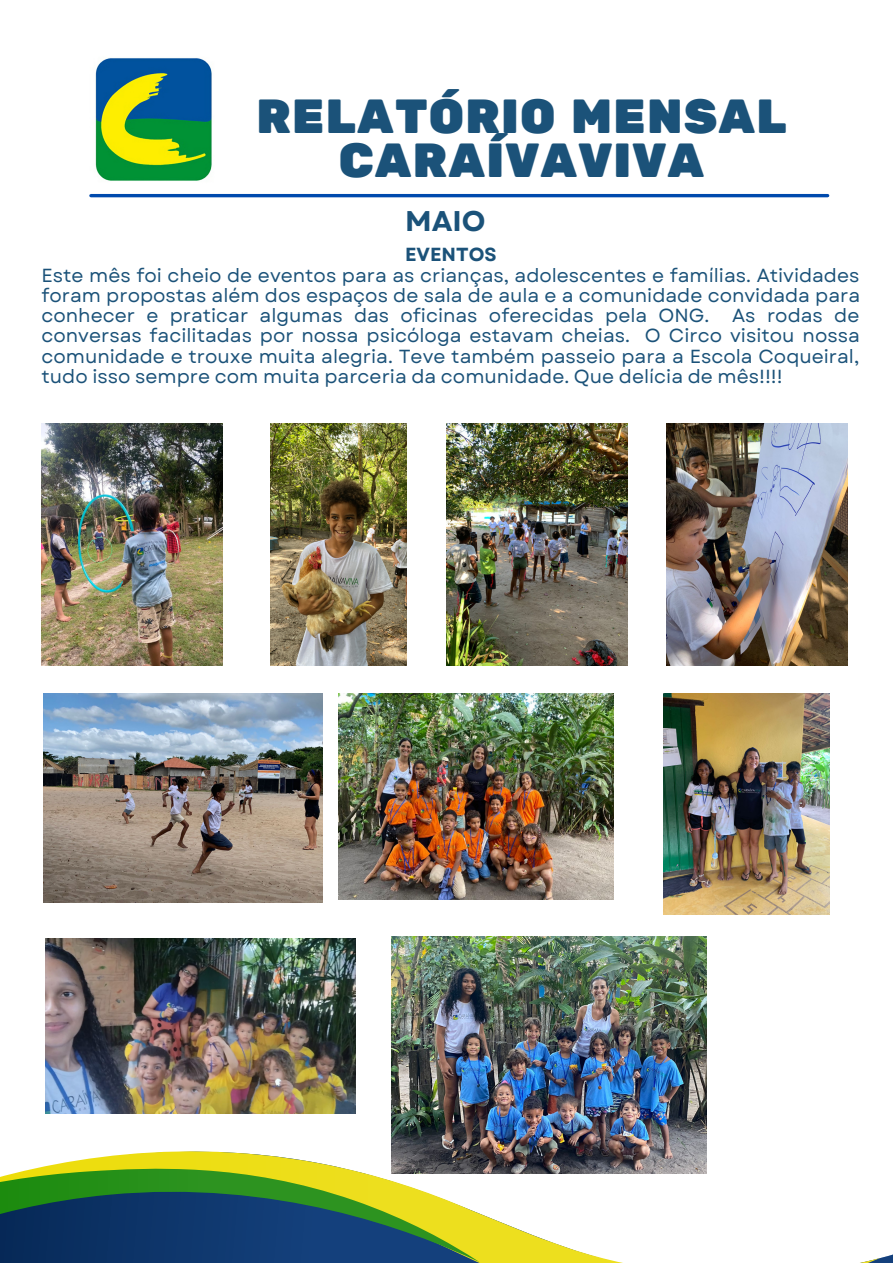
<style>
.page{position:relative;width:893px;height:1264px;background:#fff}
.page>*{position:absolute;margin:0;border:0;box-sizing:border-box;transform-origin:0 0}
.t1{font:47.7px/43.8px "Rubik One";letter-spacing:.01em;color:#1b5279;text-align:center}
.t2{font:700 28.5px "Garet";color:#1b5279}
.t3{font:18.9px/20.2px "Garet";color:#1b5279;text-align:justify}
.t4{font:700 18.9px "Garet";color:#1b5279}
</style>
<div class="page">
<hr style="left:91px;top:194px;width:736px;height:3px;background:#004aad">
<svg style="left:0;top:1132px;width:880px;height:130px"></svg>
<svg style="left:0;top:1162px;width:479px;height:99px;background:#4f7755"></svg>
<img style="left:95px;top:58px;width:117px;height:123px">
<img style="left:41px;top:423px;width:181px;height:242px">
<img style="left:270px;top:423px;width:136px;height:242px">
<img style="left:446px;top:423px;width:181px;height:242px">
<img style="left:43px;top:693px;width:279px;height:209px">
<img style="left:666px;top:423px;width:181px;height:242px">
<img style="left:338px;top:693px;width:275px;height:207px">
<img style="left:45px;top:938px;width:310px;height:174px">
<img style="left:392px;top:936px;width:314px;height:236px">
<img style="left:663px;top:693px;width:166px;height:221px">
<p class="t1" style="left:256px;top:96px;width:532px">RELATÓRIO MENSAL<br>CARAÍVAVIVA</p>
<p class="t2" style="left:405px;top:200px;width:82px">MAIO</p>
<p class="t4" style="left:405px;top:241px;width:93px">EVENTOS</p>
<p class="t3" style="left:41px;top:265px;width:820px">Este mês foi cheio de eventos para as crianças, adolescentes e famílias. Atividades foram propostas além dos espaços de sala de aula e a comunidade convidada para conhecer e praticar algumas das oficinas oferecidas pela ONG. As rodas de conversas facilitadas por nossa psicóloga estavam cheias. O Circo visitou nossa comunidade e trouxe muita alegria. Teve também passeio para a Escola Coqueiral, tudo isso sempre com muita parceria da comunidade. Que delícia de mês!!!!</p>
</div>
